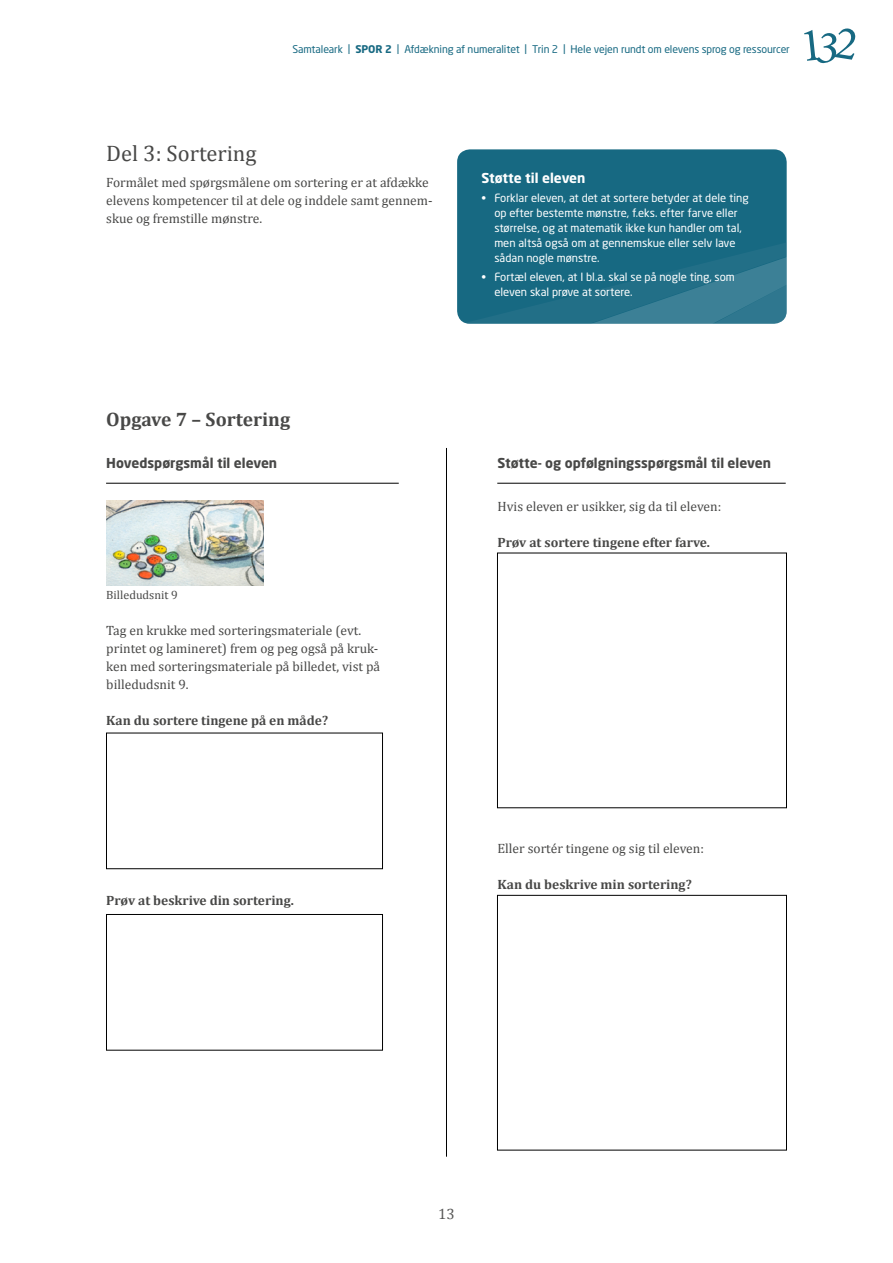
<style>
.page{position:relative;width:893px;height:1263px;background:#fff}
.page>*{position:absolute;margin:0;border:0;box-sizing:border-box;transform-origin:0 0}
.Underrubrik{font:22.5px "Cambria";color:#484847}
.Børdtekst_-_Samtalea{font:700 19.5px "Cambria";color:#484847}
.t1{font:15px "Cambria";color:#565655}
.Børdtekst_-_Samtalea-2{font:13.5px/18px "Cambria";color:#484847}
.Børdtekst_-_Samtalea-3{font:700 13.5px "Cambria";color:#484847}
.Boks__Overskrift{font:700 13.5px "Neo Sans Std";color:#484847}
.Boks__Overskrift-2{font:700 13.5px "Neo Sans Std";color:#fff}
.Børdtekst_-_Samtalea-4{font:12px "Cambria";color:#484847}
.t2{font:11.25px/15px "Neo Sans Std";color:#fff}
.t3{font:10.5px "Neo Sans Std";letter-spacing:-.01em;color:#176982}
.s1{font-weight:700}
</style>
<div class="page">
<svg style="left:804px;top:28px;width:52px;height:36px"></svg>
<div style="left:457px;top:149px;width:330px;height:175px;background:#176982;border-radius:13px"></div>
<svg style="left:457px;top:204px;width:330px;height:120px"></svg>
<img style="left:106px;top:500px;width:158px;height:85px">
<hr style="left:106px;top:483px;width:293px;height:1px;background:#000">
<hr style="left:497px;top:483px;width:289px;height:1px;background:#000">
<hr style="left:446px;top:448px;width:1px;height:709px;background:#000">
<div style="left:106px;top:733px;width:277px;height:136px;border:1px solid #000"></div>
<div style="left:497px;top:553px;width:290px;height:255px;border:1px solid #000"></div>
<div style="left:497px;top:895px;width:290px;height:255px;border:1px solid #000"></div>
<div style="left:106px;top:914px;width:277px;height:136px;border:1px solid #000"></div>
<p class="t3" style="left:293px;top:42px;width:499px">Samtaleark | <span class="s1">SPOR 2</span> | Afdækning af numeralitet | Trin 2 | Hele vejen rundt om elevens sprog og ressourcer</p>
<p class="Underrubrik" style="left:106px;top:140px;width:152px">Del 3: Sortering</p>
<p class="Børdtekst_-_Samtalea-2" style="left:106px;top:173px;width:328px">Formålet med spørgsmålene om sortering er at afdække elevens kompetencer til at dele og inddele samt gennem&shy;skue og fremstille mønstre.</p>
<p class="Boks__Overskrift-2" style="left:482px;top:169px;width:105px">Støtte til eleven</p>
<p class="t2" style="left:494px;top:190px;width:256px;text-indent:-13px">• Forklar eleven, at det at sortere betyder at dele ting op efter bestemte mønstre, f.eks. efter farve eller størrelse, og at matematik ikke kun handler om tal, men altså også om at gennemskue eller selv lave sådan nogle mønstre.</p>
<p class="t2" style="left:494px;top:269px;width:242px;text-indent:-13px">• Fortæl eleven, at I bl.a. skal se på nogle ting, som eleven skal prøve at sortere.</p>
<p class="Børdtekst_-_Samtalea" style="left:106px;top:406px;width:185px">Opgave 7 – Sortering</p>
<p class="Boks__Overskrift" style="left:106px;top:454px;width:172px">Hovedspørgsmål til eleven</p>
<p class="Boks__Overskrift" style="left:497px;top:454px;width:275px">Støtte- og opfølgningsspørgsmål til eleven</p>
<p class="Børdtekst_-_Samtalea-4" style="left:106px;top:587px;width:73px">Billedudsnit 9</p>
<p class="Børdtekst_-_Samtalea-2" style="left:106px;top:621px;width:275px">Tag en krukke med sorteringsmateriale (evt. printet og lamineret) frem og peg også på kruk&shy;ken med sorteringsmateriale på billedet, vist på billedudsnit 9.</p>
<p class="Børdtekst_-_Samtalea-3" style="left:106px;top:710px;width:223px">Kan du sortere tingene på en måde?</p>
<p class="Børdtekst_-_Samtalea-3" style="left:106px;top:890px;width:189px">Prøv at beskrive din sortering.</p>
<p class="Børdtekst_-_Samtalea-2" style="left:497px;top:497px;width:225px">Hvis eleven er usikker, sig da til eleven:</p>
<p class="Børdtekst_-_Samtalea-3" style="left:497px;top:532px;width:214px">Prøv at sortere tingene efter farve.</p>
<p class="Børdtekst_-_Samtalea-2" style="left:497px;top:839px;width:208px">Eller sortér tingene og sig til eleven:</p>
<p class="Børdtekst_-_Samtalea-3" style="left:497px;top:874px;width:196px">Kan du beskrive min sortering?</p>
<p class="t1" style="left:438px;top:1205px;width:18px">13</p>
</div>
